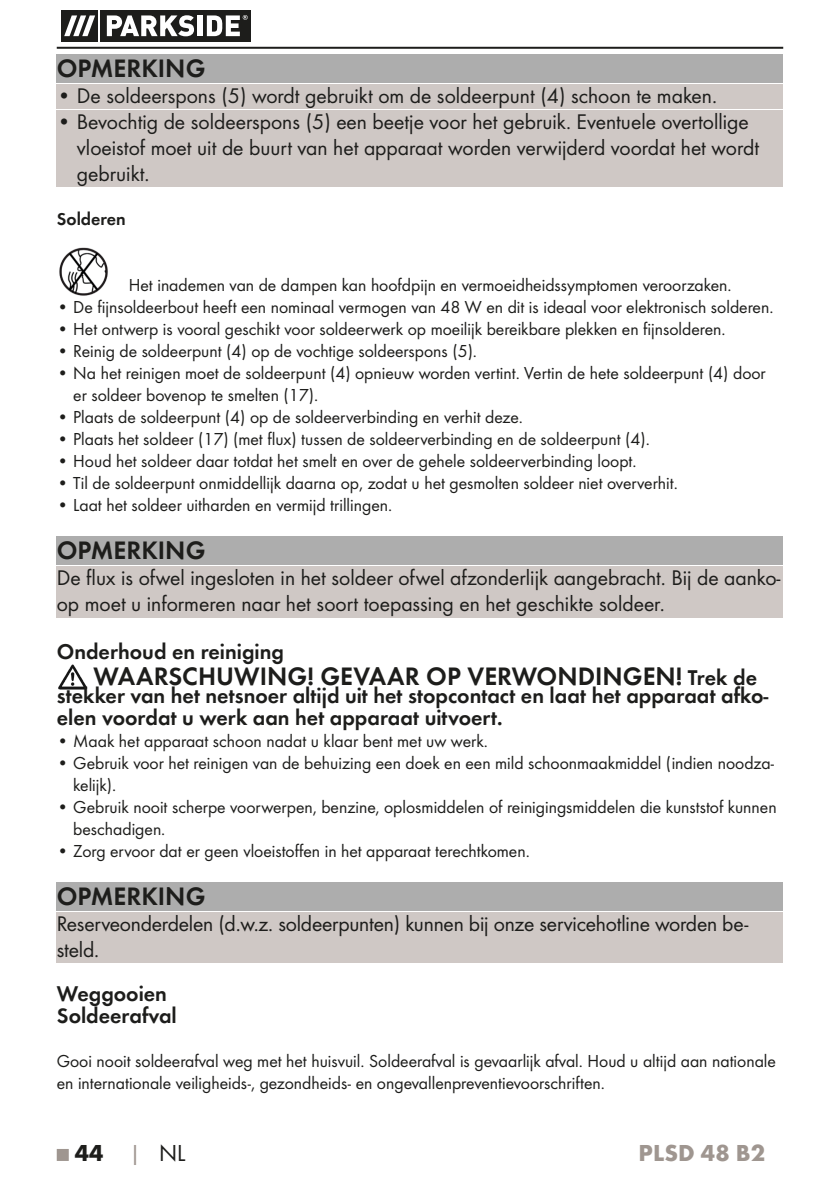
<style>
.page{position:relative;width:840px;height:1191px;background:#fff}
.page>*{position:absolute;margin:0;border:0;box-sizing:border-box;transform-origin:0 0}
.t1{font:26px "Futura Dem";color:#1d1d1b}
.t2{font:700 24px "Futura";color:#9f9690}
.t3{font:700 24px "Futura";color:#1d1d1b}
.t4{font:22px/26px "Futura Boo";color:#1d1d1b}
.t5{font:22px/22px "Futura Dem";color:#1d1d1b}
.t6{font:18px/22px "Futura Boo";color:#1d1d1b}
.t7{font:18px "Futura Dem";color:#1d1d1b}
.s1{font-size:22px}
.s2{font-family:"Futura Boo";font-weight:400;color:#9f9690}
.s3{font-family:"Futura Boo";font-weight:400}
</style>
<div class="page">
<hr style="left:57px;top:47px;width:725px;height:2px;background:#1d1d1b">
<svg style="left:61px;top:10px;width:190px;height:32px"></svg>
<div style="left:61px;top:10px;width:37px;height:31px;background:#1d1d1b"></div>
<div style="left:100px;top:10px;width:150px;height:31px;background:#1d1d1b"></div>
<svg style="left:64px;top:15px;width:31px;height:21px"></svg>
<svg style="left:107px;top:15px;width:87px;height:21px"></svg>
<div style="left:197px;top:15px;width:5px;height:21px;background:#fff"></div>
<svg style="left:207px;top:15px;width:40px;height:21px"></svg>
<div style="left:57px;top:1149px;width:12px;height:12px;background:#9f9690"></div>
<div style="left:57px;top:54px;width:725px;height:29px;background:#adadad"></div>
<div style="left:57px;top:84px;width:725px;height:25px;background:#cfc8c5"></div>
<div style="left:57px;top:110px;width:725px;height:77px;background:#cfc8c5"></div>
<div style="left:57px;top:536px;width:725px;height:29px;background:#adadad"></div>
<div style="left:57px;top:566px;width:725px;height:52px;background:#cfc8c5"></div>
<div style="left:57px;top:882px;width:725px;height:29px;background:#adadad"></div>
<div style="left:57px;top:912px;width:725px;height:51px;background:#cfc8c5"></div>
<img style="left:59px;top:247px;width:49px;height:49px">
<img style="left:58px;top:664px;width:30px;height:26px">
<h1 class="t1" style="left:57px;top:49px;width:150px">OPMERKING</h1>
<p class="t4" style="left:57px;top:81px;width:661px">• De soldeerspons (5) wordt gebruikt om de soldeerpunt (4) schoon te maken.</p>
<p class="t4" style="left:77px;top:107px;width:683px;text-indent:-20px">• Bevochtig de soldeerspons (5) een beetje voor het gebruik. Eventuele overtollige vloeistof moet uit de buurt van het apparaat worden verwijderd voordat het wordt gebruikt.</p>
<p class="t7" style="left:57px;top:205px;width:71px">Solderen</p>
<p class="t6" style="left:129px;top:273px;width:604px">Het inademen van de dampen kan hoofdpijn en vermoeidheidssymptomen veroorzaken.</p>
<p class="t6" style="left:57px;top:295px;width:717px">• De fijnsoldeerbout heeft een nominaal vermogen van 48 W en dit is ideaal voor elektronisch solderen.</p>
<p class="t6" style="left:57px;top:317px;width:670px">• Het ontwerp is vooral geschikt voor soldeerwerk op moeilijk bereikbare plekken en fijnsolderen.</p>
<p class="t6" style="left:57px;top:339px;width:421px">• Reinig de soldeerpunt (4) op de vochtige soldeerspons (5).</p>
<p class="t6" style="left:73px;top:361px;width:693px;text-indent:-17px">• Na het reinigen moet de soldeerpunt (4) opnieuw worden vertint. Vertin de hete soldeerpunt (4) door er soldeer bovenop te smelten (17).</p>
<p class="t6" style="left:57px;top:405px;width:467px">• Plaats de soldeerpunt (4) op de soldeerverbinding en verhit deze.</p>
<p class="t6" style="left:57px;top:427px;width:594px">• Plaats het soldeer (17) (met flux) tussen de soldeerverbinding en de soldeerpunt (4).</p>
<p class="t6" style="left:57px;top:449px;width:581px">• Houd het soldeer daar totdat het smelt en over de gehele soldeerverbinding loopt.</p>
<p class="t6" style="left:57px;top:471px;width:622px">• Til de soldeerpunt onmiddellijk daarna op, zodat u het gesmolten soldeer niet oververhit.</p>
<p class="t6" style="left:57px;top:493px;width:337px">• Laat het soldeer uitharden en vermijd trillingen.</p>
<h1 class="t1" style="left:57px;top:531px;width:150px">OPMERKING</h1>
<p class="t4" style="left:57px;top:563px;width:724px">De flux is ofwel ingesloten in het soldeer ofwel afzonderlijk aangebracht. Bij de aanko&shy;op moet u informeren naar het soort toepassing en het geschikte soldeer.</p>
<p class="t5" style="left:57px;top:639px;width:228px">Onderhoud en reiniging</p>
<h1 class="t1" style="left:94px;top:657px;width:664px">WAARSCHUWING! GEVAAR OP VERWONDINGEN! <span class="s1">Trek de</span></h1>
<p class="t5" style="left:57px;top:683px;width:712px">stekker van het netsnoer altijd uit het stopcontact en laat het apparaat afko&shy;elen voordat u werk aan het apparaat uitvoert.</p>
<p class="t6" style="left:57px;top:729px;width:432px">• Maak het apparaat schoon nadat u klaar bent met uw werk.</p>
<p class="t6" style="left:73px;top:751px;width:701px;text-indent:-17px">• Gebruik voor het reinigen van de behuizing een doek en een mild schoonmaakmiddel (indien noodza&shy;kelijk).</p>
<p class="t6" style="left:73px;top:795px;width:704px;text-indent:-17px">• Gebruik nooit scherpe voorwerpen, benzine, oplosmiddelen of reinigingsmiddelen die kunststof kunnen beschadigen.</p>
<p class="t6" style="left:57px;top:839px;width:474px">• Zorg ervoor dat er geen vloeistoffen in het apparaat terechtkomen.</p>
<h1 class="t1" style="left:57px;top:877px;width:150px">OPMERKING</h1>
<p class="t4" style="left:57px;top:909px;width:692px">Reserveonderdelen (d.w.z. soldeerpunten) kunnen bij onze servicehotline worden be&shy;steld.</p>
<p class="t5" style="left:57px;top:981px;width:121px">Weggooien<br>Soldeerafval</p>
<p class="t6" style="left:57px;top:1049px;width:720px">Gooi nooit soldeerafval weg met het huisvuil. Soldeerafval is gevaarlijk afval. Houd u altijd aan nationale en internationale veiligheids-, gezondheids- en ongevallenpreventievoorschriften.</p>
<h2 class="t3" style="left:75px;top:1135px;width:112px">44 <span class="s2">|</span> <span class="s3">NL</span></h2>
<h2 class="t2" style="left:638px;top:1135px;width:128px">PLSD 48 B2</h2>
</div>
